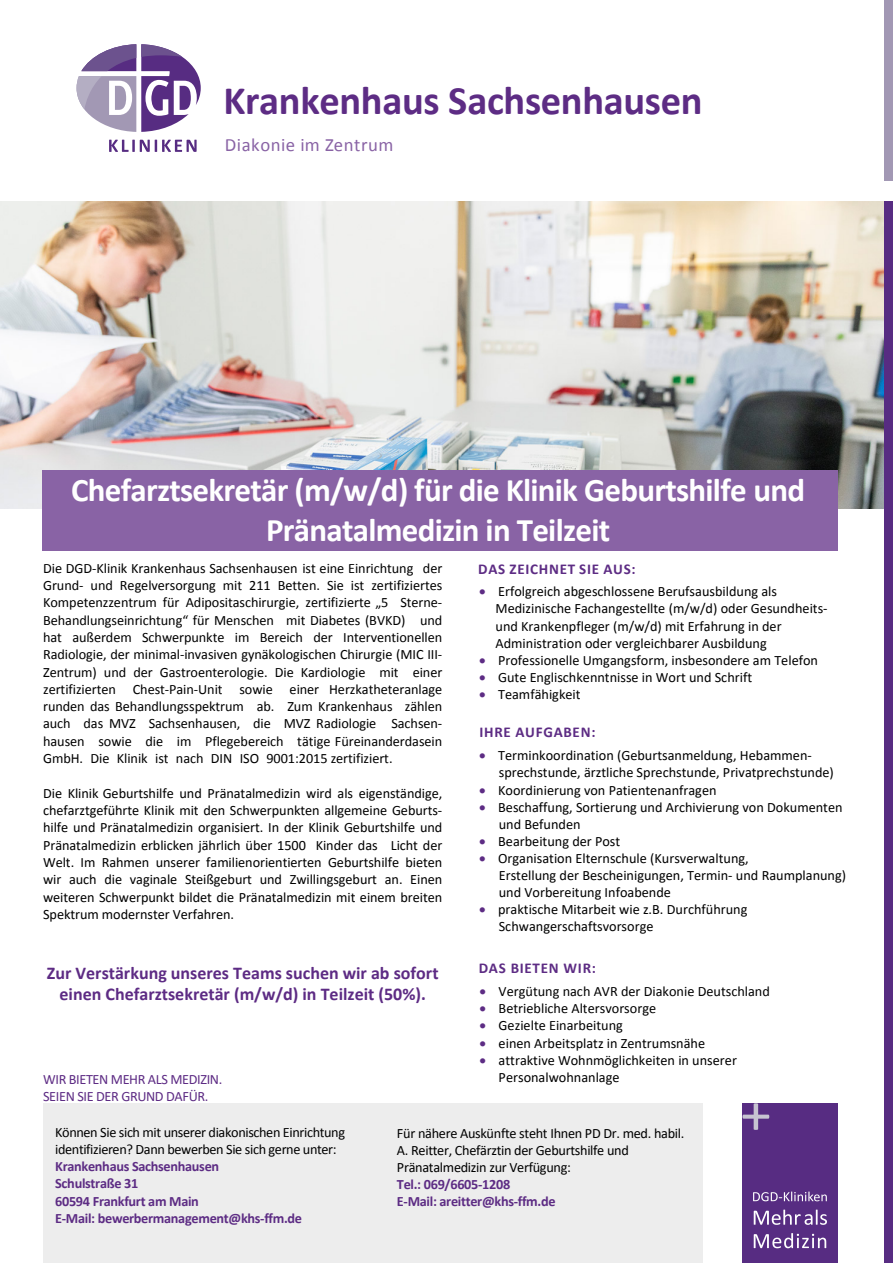
<style>
.page{position:relative;width:893px;height:1263px;background:#fff}
.page>*{position:absolute;margin:0;border:0;box-sizing:border-box;transform-origin:0 0}
.t1{font:700 40.5px "Calibri";letter-spacing:-.01em;color:#5d2c84}
.t2{font:700 33px/39.6px "Calibri";letter-spacing:-.02em;color:#fff;text-align:center}
.t3{font:18.75px "Calibri";letter-spacing:.03em;color:#8963a5}
.t4{font:700 18px/21.6px "Calibri";color:#5d2b84;text-align:center}
.t5{font:700 15px "Calibri";letter-spacing:.05em;color:#5d2c84}
.t6{font:14.25px/17.2px "Calibri";color:#000}
.t7{font:700 14.25px/17.1px "Calibri";letter-spacing:-.02em;color:#5d2c84}
.t8{font:14.25px/17.1px "Calibri";letter-spacing:-.02em;color:#000}
.t9{font:14.25px/17.1px "Calibri";letter-spacing:-.025em;color:#000}
.t10{font:14.25px/17.1px "Calibri";letter-spacing:-.025em;color:#5d2b84}
.s1{color:#5d2c84}
</style>
<div class="page">
<img style="left:0;top:202px;width:884px;height:306px">
<svg style="left:109px;top:140px;width:88px;height:12px"></svg>
<svg style="left:77px;top:44px;width:124px;height:88px"></svg>
<div style="left:884px;top:202px;width:9px;height:1061px;background:#572c82"></div>
<div style="left:884px;top:0;width:9px;height:181px;background:#a298b4"></div>
<div style="left:43px;top:470px;width:795px;height:81px;background:#8963a5"></div>
<div style="left:43px;top:1103px;width:659px;height:159px;background:#ededed"></div>
<div style="left:742px;top:1103px;width:96px;height:159px;background:#572c82"></div>
<svg style="left:742px;top:1103px;width:27px;height:27px"></svg>
<svg style="left:754px;top:1233px;width:72px;height:15px"></svg>
<svg style="left:754px;top:1209px;width:73px;height:16px"></svg>
<svg style="left:753px;top:1191px;width:74px;height:10px"></svg>
<h1 class="t1" style="left:223px;top:74px;width:481px">Krankenhaus Sachsenhausen</h1>
<h3 class="t3" style="left:225px;top:133px;width:170px">Diakonie im Zentrum</h3>
<h2 class="t2" style="left:71px;top:470px;width:735px">Chefarztsekretär (m/w/d) für die Klinik Geburtshilfe und<br>Pränatalmedizin in Teilzeit</h2>
<p class="t6" style="left:43px;top:559px;width:401px;text-align:justify">Die DGD-Klinik Krankenhaus Sachsenhausen ist eine Einrichtung der Grund- und Regelversorgung mit 211 Betten. Sie ist zertifiziertes Kompetenzzentrum für Adipositaschirurgie, zertifizierte „5 Sterne-Behandlungseinrichtung“ für Menschen mit Diabetes (BVKD) und hat außerdem Schwerpunkte im Bereich der Interventionellen Radiologie, der minimal-invasiven gynäkologischen Chirurgie (MIC III-Zentrum) und der Gastroenterologie. Die Kardiologie mit einer zertifizierten Chest-Pain-Unit sowie einer Herzkatheteranlage runden das Behandlungsspektrum ab. Zum Krankenhaus zählen auch das MVZ Sachsenhausen, die MVZ Radiologie Sachsen&shy;hausen sowie die im Pflegebereich tätige Füreinanderdasein GmbH. Die Klinik ist nach DIN ISO 9001:2015 zertifiziert.</p>
<p class="t6" style="left:43px;top:784px;width:401px;text-align:justify">Die Klinik Geburtshilfe und Pränatalmedizin wird als eigenständige, chefarztgeführte Klinik mit den Schwerpunkten allgemeine Geburts&shy;hilfe und Pränatalmedizin organisiert. In der Klinik Geburtshilfe und Pränatalmedizin erblicken jährlich über 1500 Kinder das Licht der Welt. Im Rahmen unserer familienorientierten Geburtshilfe bieten wir auch die vaginale Steißgeburt und Zwillingsgeburt an. Einen weiteren Schwerpunkt bildet die Pränatalmedizin mit einem breiten Spektrum modernster Verfahren.</p>
<p class="t4" style="left:47px;top:961px;width:393px">Zur Verstärkung unseres Teams suchen wir ab sofort einen Chefarztsekretär (m/w/d) in Teilzeit (50%).</p>
<p class="t10" style="left:43px;top:1070px;width:181px">WIR BIETEN MEHR ALS MEDIZIN.<br>SEIEN SIE DER GRUND DAFÜR.</p>
<p class="t5" style="left:478px;top:560px;width:159px">DAS ZEICHNET SIE AUS:</p>
<p class="t6" style="left:495px;top:583px;width:334px;text-indent:-16px"><span class="s1">•</span> Erfolgreich abgeschlossene Berufsausbildung als Medizinische Fachangestellte (m/w/d) oder Gesundheits&shy;und Krankenpfleger (m/w/d) mit Erfahrung in der Administration oder vergleichbarer Ausbildung</p>
<p class="t6" style="left:479px;top:651px;width:340px"><span class="s1">•</span> Professionelle Umgangsform, insbesondere am Telefon</p>
<p class="t6" style="left:479px;top:668px;width:275px"><span class="s1">•</span> Gute Englischkenntnisse in Wort und Schrift</p>
<p class="t6" style="left:479px;top:685px;width:103px"><span class="s1">•</span> Teamfähigkeit</p>
<p class="t5" style="left:479px;top:722px;width:118px">IHRE AUFGABEN:</p>
<p class="t6" style="left:499px;top:747px;width:337px;text-indent:-20px"><span class="s1">•</span> Terminkoordination (Geburtsanmeldung, Hebammen&shy;sprechstunde, ärztliche Sprechstunde, Privatprechstunde)</p>
<p class="t6" style="left:479px;top:781px;width:239px"><span class="s1">•</span> Koordinierung von Patientenanfragen</p>
<p class="t6" style="left:499px;top:798px;width:345px;text-indent:-20px"><span class="s1">•</span> Beschaffung, Sortierung und Archivierung von Dokumenten und Befunden</p>
<p class="t6" style="left:479px;top:832px;width:143px"><span class="s1">•</span> Bearbeitung der Post</p>
<p class="t6" style="left:499px;top:849px;width:349px;text-indent:-20px"><span class="s1">•</span> Organisation Elternschule (Kursverwaltung,<br>Erstellung der Bescheinigungen, Termin- und Raumplanung) und Vorbereitung Infoabende</p>
<p class="t6" style="left:499px;top:901px;width:250px;text-indent:-20px"><span class="s1">•</span> praktische Mitarbeit wie z.B. Durchführung<br>Schwangerschaftsvorsorge</p>
<p class="t5" style="left:479px;top:958px;width:119px">DAS BIETEN WIR:</p>
<p class="t6" style="left:480px;top:983px;width:292px"><span class="s1">•</span> Vergütung nach AVR der Diakonie Deutschland</p>
<p class="t6" style="left:480px;top:1000px;width:178px"><span class="s1">•</span> Betriebliche Altersvorsorge</p>
<p class="t6" style="left:480px;top:1017px;width:145px"><span class="s1">•</span> Gezielte Einarbeitung</p>
<p class="t6" style="left:480px;top:1034px;width:227px"><span class="s1">•</span> einen Arbeitsplatz in Zentrumsnähe</p>
<p class="t6" style="left:499px;top:1051px;width:240px;text-indent:-19px"><span class="s1">•</span> attraktive Wohnmöglichkeiten in unserer<br>Personalwohnanlage</p>
<p class="t9" style="left:55px;top:1124px;width:291px">Können Sie sich mit unserer diakonischen Einrichtung identifizieren? Dann bewerben Sie sich gerne unter:</p>
<p class="t7" style="left:55px;top:1158px;width:248px">Krankenhaus Sachsenhausen<br>Schulstraße 31<br>60594 Frankfurt am Main<br>E-Mail: bewerbermanagement@khs-ffm.de</p>
<p class="t8" style="left:397px;top:1125px;width:289px">Für nähere Auskünfte steht Ihnen PD Dr. med. habil.<br>A. Reitter, Chefärztin der Geburtshilfe und<br>Pränatalmedizin zur Verfügung:</p>
<p class="t7" style="left:397px;top:1176px;width:160px">Tel.: 069/6605-1208<br>E-Mail: areitter@khs-ffm.de</p>
</div>
